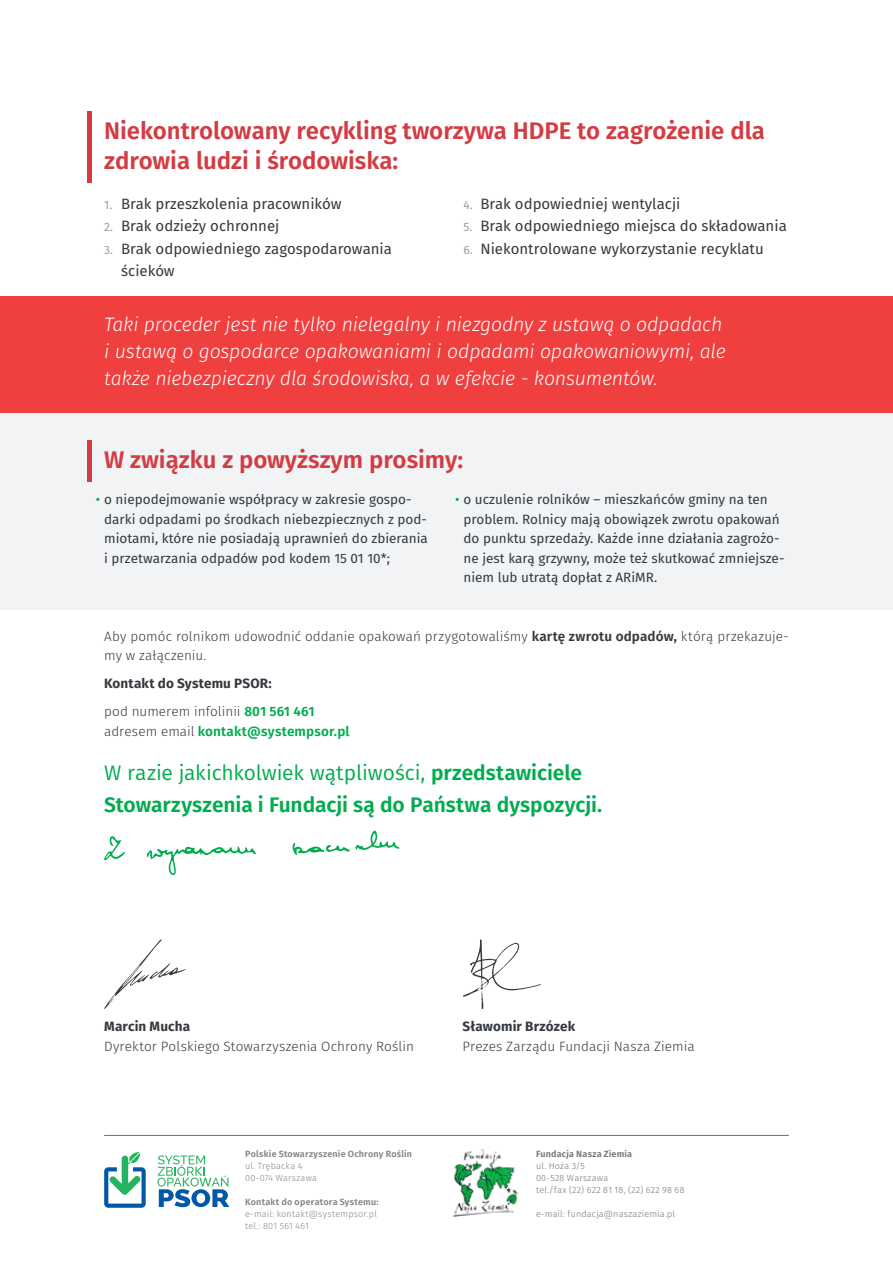
<style>
.page{position:relative;width:893px;height:1263px;background:#fff}
.page>*{position:absolute;margin:0;border:0;box-sizing:border-box;transform-origin:0 0}
.t1{font:600 24px/30px "Fira Sans";color:#d43c44}
.t2{font:600 21px/31.5px "Fira Sans";letter-spacing:-.005em;color:#00ac4e}
.t3{font:italic 300 19.5px/27px "Fira Sans";letter-spacing:-.01em;color:#fff}
.t4{font:15px/22.5px "Fira Sans";color:#343a40}
.t5{font:13.5px/19.5px "Fira Sans";color:#343a40}
.t6{font:300 13.5px/19.5px "Fira Sans";letter-spacing:.005em;color:#343a40}
.t7{font:700 13.5px/28px "Fira Sans";letter-spacing:.01em;color:#343a40}
.t8{font:600 13.5px "Fira Sans";letter-spacing:.01em;color:#00ac4e}
.t9{font:300 9px/12px "Fira Sans";letter-spacing:.03em;color:#757376}
.t10{font:300 9px/12px "Fira Sans";letter-spacing:.025em;color:#848387}
.t11{font:600 9px "Fira Sans";letter-spacing:.025em;color:#848387}
.t12{font:600 9px "Fira Sans";letter-spacing:.02em;color:#757376}
.s1{font-size:12px;color:#9a9d9f}
.s2{color:#00ac4e}
.s3{font-weight:600}
.s4{font-weight:300}
.s5{font-weight:600;color:#00ac4e}
.s6{font-weight:300;color:#343a40}
.s7{font-weight:400}
</style>
<div class="page">
<div style="left:0;top:412px;width:893px;height:198px;background:#f1f3f5"></div>
<div style="left:0;top:296px;width:893px;height:116px;background:#ef3f3f"></div>
<hr style="left:104px;top:1135px;width:685px;height:1px;background:#00ac4e">
<img style="left:453px;top:1149px;width:65px;height:68px">
<svg style="left:157px;top:1155px;width:72px;height:52px"></svg>
<svg style="left:104px;top:1152px;width:42px;height:56px"></svg>
<hr style="left:87px;top:112px;width:4px;height:71px;background:#d43c44">
<hr style="left:87px;top:440px;width:4px;height:41px;background:#d43c44">
<svg style="left:146px;top:846px;width:110px;height:29px"></svg>
<svg style="left:104px;top:836px;width:21px;height:24px"></svg>
<svg style="left:292px;top:830px;width:108px;height:25px"></svg>
<svg style="left:104px;top:939px;width:82px;height:70px"></svg>
<svg style="left:463px;top:939px;width:78px;height:70px"></svg>
<h1 class="t1" style="left:104px;top:114px;width:662px">Niekontrolowany recykling tworzywa HDPE to zagrożenie dla zdrowia ludzi i środowiska:</h1>
<p class="t4" style="left:104px;top:192px;width:239px"><span class="s1">1.</span> Brak przeszkolenia pracowników</p>
<p class="t4" style="left:104px;top:214px;width:177px"><span class="s1">2.</span> Brak odzieży ochronnej</p>
<p class="t4" style="left:121px;top:237px;width:272px;text-indent:-17px"><span class="s1">3.</span> Brak odpowiedniego zagospodarowania ścieków</p>
<p class="t4" style="left:463px;top:192px;width:218px"><span class="s1">4.</span> Brak odpowiedniej wentylacji</p>
<p class="t4" style="left:463px;top:214px;width:325px"><span class="s1">5.</span> Brak odpowiedniego miejsca do składowania</p>
<p class="t4" style="left:463px;top:237px;width:302px"><span class="s1">6.</span> Niekontrolowane wykorzystanie recyklatu</p>
<h3 class="t3" style="left:104px;top:311px;width:623px">Taki proceder jest nie tylko nielegalny i niezgodny z ustawą o odpadach i ustawą o gospodarce opakowaniami i odpadami opakowaniowymi, ale także niebezpieczny dla środowiska, a w efekcie - konsumentów.</h3>
<h1 class="t1" style="left:104px;top:443px;width:360px">W związku z powyższym prosimy:</h1>
<p class="t5" style="left:104px;top:489px;width:325px;text-indent:-9px"><span class="s2">•</span> o niepodejmowanie współpracy w zakresie gospo&shy;darki odpadami po środkach niebezpiecznych z pod&shy;miotami, które nie posiadają uprawnień do zbierania i przetwarzania odpadów pod kodem 15 01 10*;</p>
<p class="t5" style="left:463px;top:489px;width:322px;text-indent:-9px"><span class="s2">•</span> o uczulenie rolników – mieszkańców gminy na ten problem. Rolnicy mają obowiązek zwrotu opakowań do punktu sprzedaży. Każde inne działania zagrożo&shy;ne jest karą grzywny, może też skutkować zmniejsze&shy;niem lub utratą dopłat z ARiMR.</p>
<p class="t6" style="left:104px;top:626px;width:686px">Aby pomóc rolnikom udowodnić oddanie opakowań przygotowaliśmy <span class="s3">kartę zwrotu odpadów,</span> którą przekazuje&shy;my w załączeniu.</p>
<p class="t7" style="left:104px;top:668px;width:212px">Kontakt do Systemu PSOR:<br><span class="s4">pod numerem infolinii</span> <span class="s5">801 561 461</span></p>
<p class="t8" style="left:104px;top:720px;width:247px"><span class="s6">adresem email</span> kontakt@systempsor.pl</p>
<h2 class="t2" style="left:104px;top:756px;width:500px"><span class="s7">W razie jakichkolwiek wątpliwości,</span> przedstawiciele<br>Stowarzyszenia i Fundacji są do Państwa dyspozycji.</h2>
<p class="t7" style="left:104px;top:1011px;width:87px">Marcin Mucha</p>
<p class="t6" style="left:104px;top:1036px;width:311px">Dyrektor Polskiego Stowarzyszenia Ochrony Roślin</p>
<p class="t11" style="left:245px;top:1146px;width:168px">Polskie Stowarzyszenie Ochrony Roślin</p>
<p class="t10" style="left:245px;top:1160px;width:73px">ul. Trębacka 4<br>00-074 Warszawa</p>
<p class="t11" style="left:245px;top:1194px;width:135px">Kontakt do operatora Systemu:</p>
<p class="t10" style="left:245px;top:1208px;width:133px">e-mail: kontakt@systempsor.pl tel.: 801 561 461</p>
<p class="t7" style="left:462px;top:1011px;width:114px">Sławomir Brzózek</p>
<p class="t6" style="left:462px;top:1036px;width:234px">Prezes Zarządu Fundacji Nasza Ziemia</p>
<p class="t12" style="left:536px;top:1146px;width:98px">Fundacja Nasza Ziemia</p>
<p class="t9" style="left:536px;top:1160px;width:150px">ul. Hoża 3/5<br>00-528 Warszawa<br>tel./fax (22) 622 81 18, (22) 622 98 68</p>
<p class="t9" style="left:536px;top:1208px;width:141px">e-mail: fundacja@naszaziemia.pl</p>
</div>
